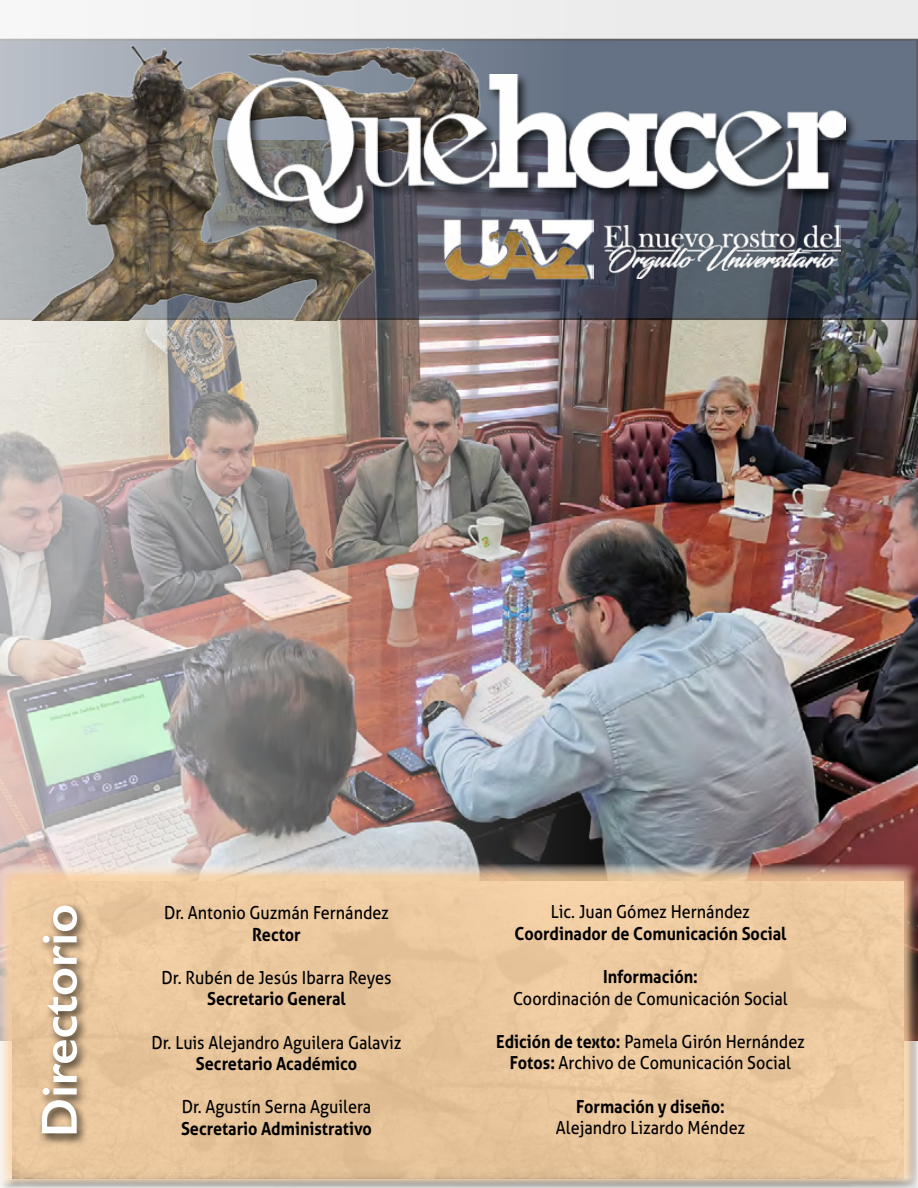
<style>
.page{position:relative;width:918px;height:1188px;background:#ebebeb}
.page>*{position:absolute;margin:0;border:0;box-sizing:border-box;transform-origin:0 0}
.t1{font:600 51px "Gill Sans";color:#fff}
.t2{font:18px/21.6px "Aller";color:#000;text-align:center;scale:.9 1}
.t3{font:700 18px "Aller";color:#000;scale:.9 1}
.s1{font-weight:700}
</style>
<div class="page">
<img style="left:0;top:320px;width:918px;height:534px">
<svg style="left:485px;top:40px;width:432px;height:279px;background:#515a6a"></svg>
<img style="left:0;top:40px;width:485px;height:281px">
<div style="left:224px;top:72px;width:635px;height:165px;background:#000;opacity:.75"></div>
<img style="left:226px;top:74px;width:620px;height:150px">
<img style="left:438px;top:207px;width:155px;height:76px">
<img style="left:604px;top:225px;width:237px;height:54px">
<div style="left:0;top:858px;width:918px;height:330px;background:#000;opacity:.75"></div>
<div style="left:38px;top:901px;width:52px;height:245px;background:#000;opacity:.75"></div>
<h1 class="t1" style="left:29px;top:1137px;width:235px;rotate:-90deg">Directorio</h1>
<p class="t2" style="left:164px;top:902px;width:251px">Dr. Antonio Guzmán Fernández</p>
<p class="t3" style="left:252px;top:923px;width:56px">Rector</p>
<p class="t2" style="left:162px;top:967px;width:257px">Dr. Rubén de Jesús Ibarra Reyes</p>
<p class="t3" style="left:207px;top:988px;width:156px">Secretario General</p>
<p class="t2" style="left:152px;top:1031px;width:279px">Dr. Luis Alejandro Aguilera Galaviz</p>
<p class="t3" style="left:196px;top:1053px;width:180px">Secretario Académico</p>
<p class="t2" style="left:182px;top:1096px;width:212px">Dr. Agustín Serna Aguilera</p>
<p class="t3" style="left:181px;top:1117px;width:214px">Secretario Administrativo</p>
<p class="t2" style="left:551px;top:901px;width:223px">Lic. Juan Gómez Hernández</p>
<p class="t3" style="left:515px;top:922px;width:303px">Coordinador de Comunicación Social</p>
<p class="t3" style="left:603px;top:966px;width:107px">Información:</p>
<p class="t2" style="left:513px;top:987px;width:307px">Coordinación de Comunicación Social</p>
<p class="t2" style="left:496px;top:1031px;width:345px"><span class="s1">Edición de texto:</span> Pamela Girón Hernández<br><span class="s1">Fotos:</span> Archivo de Comunicación Social</p>
<p class="t3" style="left:576px;top:1095px;width:167px">Formación y diseño:</p>
<p class="t2" style="left:556px;top:1117px;width:212px">Alejandro Lizardo Méndez</p>
</div>
